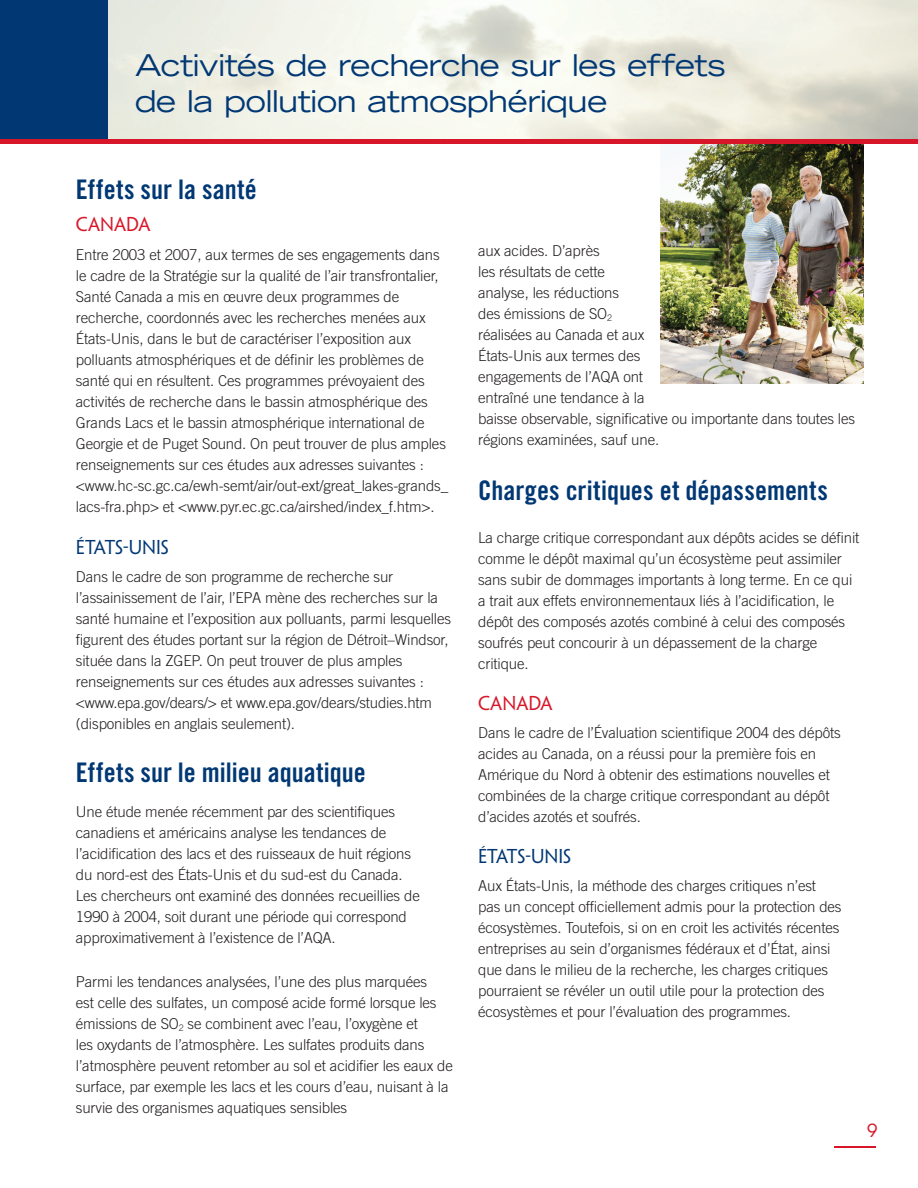
<style>
.page{position:relative;width:918px;height:1188px;background:#fff}
.page>*{position:absolute;margin:0;border:0;box-sizing:border-box;transform-origin:0 0}
.t1{font:expanded 30px/36px "Trade Gothic LT Std";letter-spacing:-.015em;color:#013874}
.t2{font:27px "Trade Gothic LT Std Bd Cn 20";color:#013874}
.t3{font:18px "Penumbra Flare Std";color:#013874}
.t4{font:18px "Penumbra Flare Std";color:#d71729}
.t5{font:18px "ITC Avant Garde Std";color:#d71729}
.t6{font:300 15px/21px "Trade Gothic LT Std";letter-spacing:-.01em;color:#231f20}
</style>
<div class="page">
<hr style="left:834px;top:1147px;width:42px;height:1px;background:#d71729">
<img style="left:661px;top:144px;width:203px;height:240px">
<div style="left:0;top:0;width:108px;height:143px;background:#013874"></div>
<div style="left:0;top:139px;width:918px;height:5px;background:#d71729"></div>
<h1 class="t1" style="left:135px;top:49px;width:592px">Activités de recherche sur les effets de la pollution atmosphérique</h1>
<h2 class="t2" style="left:76px;top:180px;width:182px">Effets sur la santé</h2>
<p class="t4" style="left:76px;top:215px;width:76px">CANADA</p>
<p class="t6" style="left:76px;top:245px;width:374px">Entre 2003 et 2007, aux termes de ses engagements dans le cadre de la Stratégie sur la qualité de l’air transfrontalier, Santé Canada a mis en œuvre deux programmes de recherche, coordonnés avec les recherches menées aux États-Unis, dans le but de caractériser l’exposition aux polluants atmosphériques et de définir les problèmes de santé qui en résultent. Ces programmes prévoyaient des activités de recherche dans le bassin atmosphérique des Grands Lacs et le bassin atmosphérique international de Georgie et de Puget Sound. On peut trouver de plus amples renseignements sur ces études aux adresses suivantes : &lt;www.hc-sc.gc.ca/ewh-semt/air/out-ext/great_lakes-grands_ lacs-fra.php&gt; et &lt;www.pyr.ec.gc.ca/airshed/index_f.htm&gt;.</p>
<p class="t3" style="left:76px;top:537px;width:95px">ÉTATS-UNIS</p>
<p class="t6" style="left:76px;top:568px;width:377px">Dans le cadre de son programme de recherche sur l’assainissement de l’air, l’EPA mène des recherches sur la santé humaine et l’exposition aux polluants, parmi lesquelles figurent des études portant sur la région de Détroit–Windsor, située dans la ZGEP. On peut trouver de plus amples renseignements sur ces études aux adresses suivantes : &lt;www.epa.gov/dears/&gt; et www.epa.gov/dears/studies.htm (disponibles en anglais seulement).</p>
<h2 class="t2" style="left:76px;top:763px;width:291px">Effets sur le milieu aquatique</h2>
<p class="t6" style="left:76px;top:802px;width:345px">Une étude menée récemment par des scientifiques canadiens et américains analyse les tendances de l’acidification des lacs et des ruisseaux de huit régions du nord-est des États-Unis et du sud-est du Canada.<br>Les chercheurs ont examiné des données recueillies de 1990 à 2004, soit durant une période qui correspond approximativement à l’existence de l’AQA.</p>
<p class="t6" style="left:76px;top:972px;width:379px">Parmi les tendances analysées, l’une des plus marquées<br>est celle des sulfates, un composé acide formé lorsque les émissions de SO<sub>2</sub> se combinent avec l’eau, l’oxygène et<br>les oxydants de l’atmosphère. Les sulfates produits dans l’atmosphère peuvent retomber au sol et acidifier les eaux de surface, par exemple les lacs et les cours d’eau, nuisant à la survie des organismes aquatiques sensibles</p>
<p class="t6" style="left:478px;top:241px;width:378px">aux acides. D’après<br>les résultats de cette<br>analyse, les réductions<br>des émissions de SO<sub>2<br></sub>réalisées au Canada et aux<br>États-Unis aux termes des<br>engagements de l’AQA ont<br>entraîné une tendance à la<br>baisse observable, significative ou importante dans toutes les régions examinées, sauf une.</p>
<h2 class="t2" style="left:478px;top:480px;width:351px">Charges critiques et dépassements</h2>
<p class="t6" style="left:478px;top:529px;width:383px">La charge critique correspondant aux dépôts acides se définit comme le dépôt maximal qu’un écosystème peut assimiler sans subir de dommages importants à long terme. En ce qui a trait aux effets environnementaux liés à l’acidification, le dépôt des composés azotés combiné à celui des composés soufrés peut concourir à un dépassement de la charge critique.</p>
<p class="t4" style="left:478px;top:693px;width:76px">CANADA</p>
<p class="t6" style="left:478px;top:724px;width:364px">Dans le cadre de l’Évaluation scientifique 2004 des dépôts acides au Canada, on a réussi pour la première fois en Amérique du Nord à obtenir des estimations nouvelles et combinées de la charge critique correspondant au dépôt d’acides azotés et soufrés.</p>
<p class="t3" style="left:478px;top:846px;width:95px">ÉTATS-UNIS</p>
<p class="t6" style="left:478px;top:877px;width:365px">Aux États-Unis, la méthode des charges critiques n’est pas un concept officiellement admis pour la protection des écosystèmes. Toutefois, si on en croit les activités récentes entreprises au sein d’organismes fédéraux et d’État, ainsi que dans le milieu de la recherche, les charges critiques pourraient se révéler un outil utile pour la protection des écosystèmes et pour l’évaluation des programmes.</p>
<p class="t5" style="left:867px;top:1123px;width:12px">9</p>
</div>
